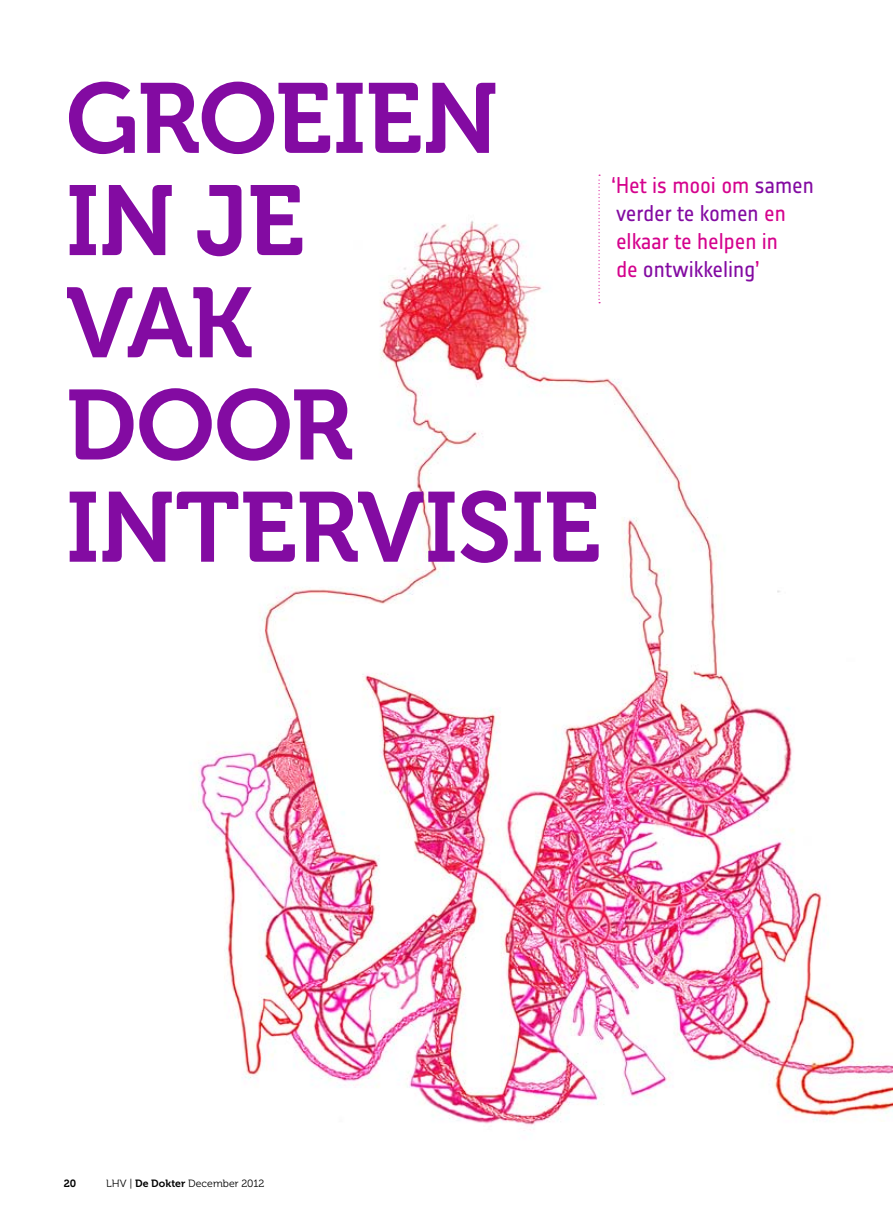
<style>
.page{position:relative;width:893px;height:1212px;background:#fff}
.page>*{position:absolute;margin:0;border:0;box-sizing:border-box;transform-origin:0 0}
.t1{font:98.7px/102.1px "Museo 700";letter-spacing:-.01em;color:#830ba2}
.t2{font:22.5px/28.2px "Notes Esa";letter-spacing:-.005em;color:#d5038d}
.t3{font:10.5px "Museo 300";letter-spacing:.005em;color:#000}
.t4{font:10.5px "Museo 700";color:#000}
.s1{color:#830ba2}
.s2{font-family:"Museo 700"}
</style>
<div class="page">
<img style="left:193px;top:174px;width:700px;height:952px">
<svg style="left:598px;top:175px;width:2px;height:128px"></svg>
<div style="left:876px;top:1122px;width:17px;height:37px;background:#fff"></div>
<h1 class="t1" style="left:66px;top:69px;width:536px">GROEIEN<br>IN JE<br>VAK<br>DOOR<br>INTERVISIE</h1>
<p class="t2" style="left:611px;top:171px;width:204px">‘Het is mooi om <span class="s1">samen verder te komen</span> en elkaar te helpen in<br>de <span class="s1">ontwikkeling</span>’</p>
<p class="t4" style="left:64px;top:1177px;width:14px">20</p>
<p class="t3" style="left:106px;top:1177px;width:160px">LHV | <span class="s2">DE DOKTER</span> December 2012</p>
</div>
